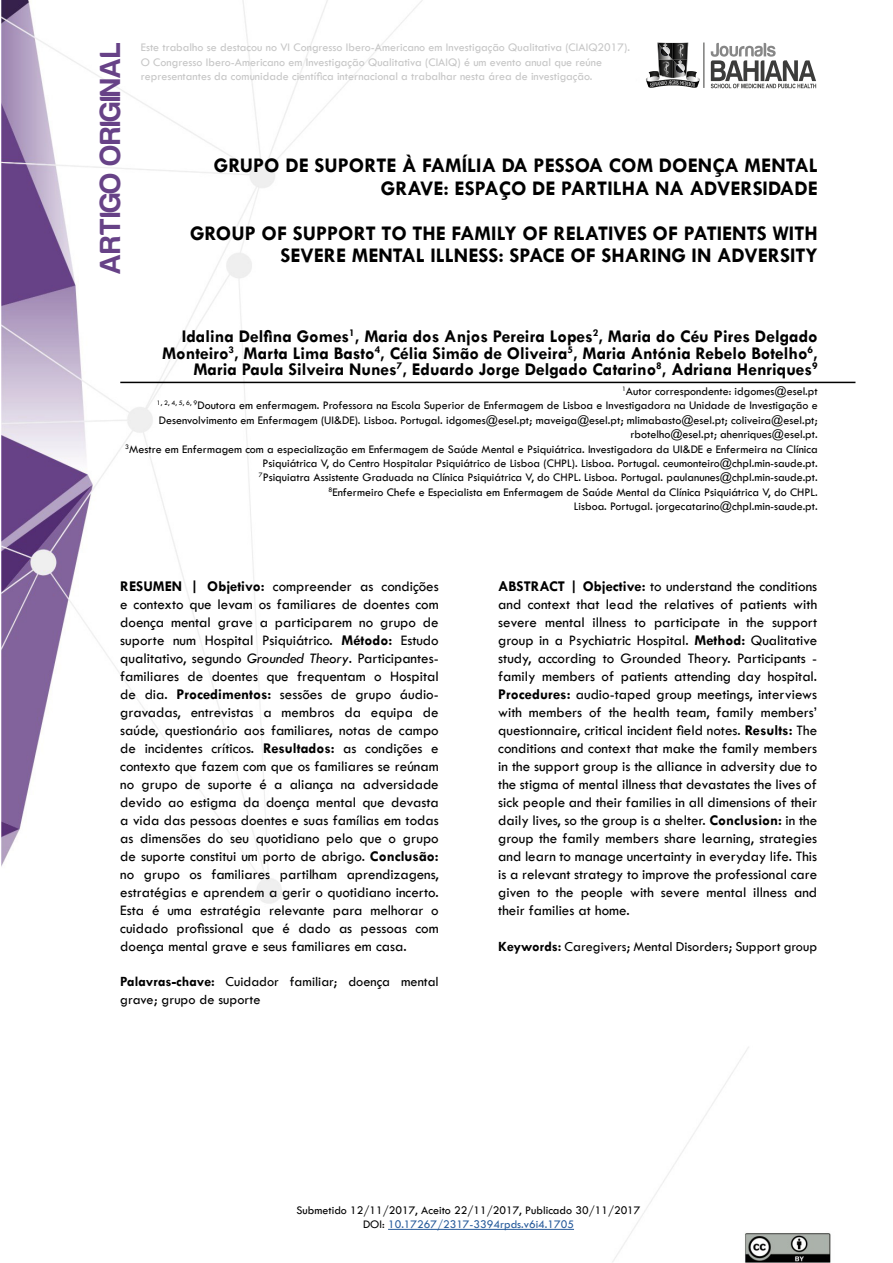
<style>
.page{position:relative;width:893px;height:1263px;background:#fff}
.page>*{position:absolute;margin:0;border:0;box-sizing:border-box;transform-origin:0 0}
.t1{font:30px "Harabara";letter-spacing:.02em;color:#674287}
.t2{font:700 21px/22.5px "Tw Cen";color:#000;text-align:right}
.t3{font:700 18px/16.5px "Tw Cen";color:#000;text-align:right}
.t4{font:15px/18px "Tw Cen";color:#000;text-align:justify}
.t5{font:14.25px/17.1px "Tw Cen";color:#000}
.t6{font:12px/14.4px "Tw Cen";color:#000;text-align:center}
.t7{font:12px/14.4px "Tw Cen";color:#c6c6c6}
.s1{font-weight:700}
.s2{font-style:italic}
.s3{color:#275b9b}
</style>
<div class="page">
<img style="left:1px;top:0;width:855px;height:1263px">
<hr style="left:388px;top:1229px;width:186px;height:1px;background:#275b9b">
<hr style="left:703px;top:43px;width:1px;height:45px;background:#3c3c3b">
<svg style="left:711px;top:43px;width:105px;height:45px"></svg>
<svg style="left:646px;top:43px;width:54px;height:45px"></svg>
<hr style="left:120px;top:382px;width:735px;height:1px;background:#000">
<h1 class="t1" style="left:95px;top:274px;width:233px;rotate:-90deg">ARTIGO ORIGINAL</h1>
<p class="t7" style="left:141px;top:40px;width:491px">Este trabalho se destacou no VI Congresso Ibero-Americano em Investigação Qualitativa (CIAIQ2017).<br>O Congresso Ibero-Americano em Investigação Qualitativa (CIAIQ) é um evento anual que reúne representantes da comunidade científica internacional a trabalhar nesta área de investigação.</p>
<h2 class="t2" style="left:214px;top:154px;width:605px">GRUPO DE SUPORTE À FAMÍLIA DA PESSOA COM DOENÇA MENTAL<br>GRAVE: ESPAÇO DE PARTILHA NA ADVERSIDADE</h2>
<h2 class="t2" style="left:190px;top:222px;width:629px">GROUP OF SUPPORT TO THE FAMILY OF RELATIVES OF PATIENTS WITH<br>SEVERE MENTAL ILLNESS: SPACE OF SHARING IN ADVERSITY</h2>
<p class="t3" style="left:162px;top:328px;width:657px">Idalina Delfina Gomes<sup>1</sup>, Maria dos Anjos Pereira Lopes<sup>2</sup>, Maria do Céu Pires Delgado<br>Monteiro<sup>3</sup>, Marta Lima Basto<sup>4</sup>, Célia Simão de Oliveira<sup>5</sup>, Maria Antónia Rebelo Botelho<sup>6</sup>,<br>Maria Paula Silveira Nunes<sup>7</sup>, Eduardo Jorge Delgado Catarino<sup>8</sup>, Adriana Henriques<sup>9</sup></p>
<p class="t6" style="left:125px;top:384px;width:694px;text-align:right"><sup>1</sup>Autor correspondente: idgomes@esel.pt<br><sup>1,</sup> <sup>2,</sup> <sup>4,</sup> <sup>5,</sup> <sup>6,</sup> <sup>9</sup>Doutora em enfermagem. Professora na Escola Superior de Enfermagem de Lisboa e Investigadora na Unidade de Investigação e Desenvolvimento em Enfermagem (UI&amp;DE). Lisboa. Portugal. idgomes@esel.pt; maveiga@esel.pt; mlimabasto@esel.pt; coliveira@esel.pt; rbotelho@esel.pt; ahenriques@esel.pt.<br><sup>3</sup>Mestre em Enfermagem com a especialização em Enfermagem de Saúde Mental e Psiquiátrica. Investigadora da UI&amp;DE e Enfermeira na Clínica Psiquiátrica V, do Centro Hospitalar Psiquiátrico de Lisboa (CHPL). Lisboa. Portugal. ceumonteiro@chpl.min-saude.pt.<br><sup>7</sup>Psiquiatra Assistente Graduada na Clínica Psiquiátrica V, do CHPL. Lisboa. Portugal. paulanunes@chpl.min-saude.pt.<br><sup>8</sup>Enfermeiro Chefe e Especialista em Enfermagem de Saúde Mental da Clínica Psiquiátrica V, do CHPL.<br>Lisboa. Portugal. jorgecatarino@chpl.min-saude.pt.</p>
<p class="t4" style="left:120px;top:577px;width:320px"><span class="s1">RESUMEN | Objetivo:</span> compreender as condições e contexto que levam os familiares de doentes com doença mental grave a participarem no grupo de suporte num Hospital Psiquiátrico. <span class="s1">Método:</span> Estudo qualitativo, segundo <span class="s2">Grounded Theory</span>. Participantes&shy;familiares de doentes que frequentam o Hospital de dia. <span class="s1">Procedimentos:</span> sessões de grupo áudio&shy;gravadas, entrevistas a membros da equipa de saúde, questionário aos familiares, notas de campo de incidentes críticos. <span class="s1">Resultados:</span> as condições e contexto que fazem com que os familiares se reúnam no grupo de suporte é a aliança na adversidade devido ao estigma da doença mental que devasta a vida das pessoas doentes e suas famílias em todas as dimensões do seu quotidiano pelo que o grupo de suporte constitui um porto de abrigo. <span class="s1">Conclusão: </span>no grupo os familiares partilham aprendizagens, estratégias e aprendem a gerir o quotidiano incerto.<br>Esta é uma estratégia relevante para melhorar o cuidado profissional que é dado as pessoas com doença mental grave e seus familiares em casa.</p>
<p class="t5" style="left:120px;top:973px;width:320px"><span class="s1">Palavras-chave:</span> Cuidador familiar; doença mental grave; grupo de suporte</p>
<p class="t4" style="left:498px;top:577px;width:320px"><span class="s1">ABSTRACT | Objective:</span> to understand the conditions and context that lead the relatives of patients with severe mental illness to participate in the support group in a Psychiatric Hospital. <span class="s1">Method:</span> Qualitative study, according to Grounded Theory. Participants - family members of patients attending day hospital.<br><span class="s1">Procedures:</span> audio-taped group meetings, interviews with members of the health team, family members’ questionnaire, critical incident field notes. <span class="s1">Results:</span> The conditions and context that make the family members in the support group is the alliance in adversity due to the stigma of mental illness that devastates the lives of sick people and their families in all dimensions of their daily lives, so the group is a shelter. <span class="s1">Conclusion:</span> in the group the family members share learning, strategies and learn to manage uncertainty in everyday life. This is a relevant strategy to improve the professional care given to the people with severe mental illness and their families at home.</p>
<p class="t5" style="left:498px;top:938px;width:320px"><span class="s1">Keywords:</span> Caregivers; Mental Disorders; Support group</p>
<p class="t6" style="left:274px;top:1201px;width:347px">Revista Psicologia, Diversidade e Saúde. 2017 Novembro;6(4):300-309</p>
<p class="t6" style="left:297px;top:1203px;width:345px">Submetido 12/11/2017, Aceito 22/11/2017, Publicado 30/11/2017<br>DOI: <span class="s3">10.17267/2317-3394rpds.v6i4.1705</span></p>
</div>
